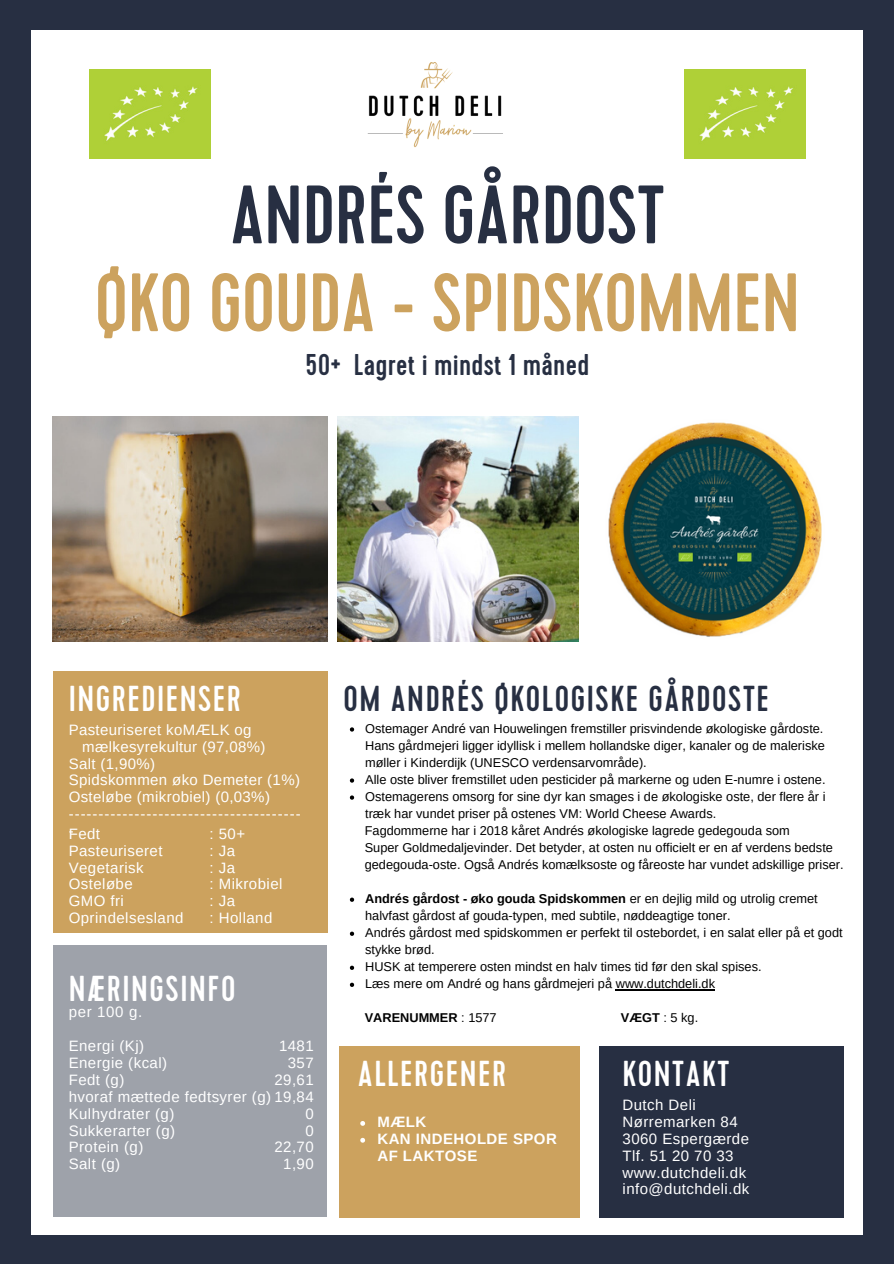
<style>
.page{position:relative;width:894px;height:1264px;background:#fff}
.page>*{position:absolute;margin:0;border:0;box-sizing:border-box;transform-origin:0 0}
.t1{font:500 82.5px "Cervo W01";color:#cca25e}
.t2{font:500 82.5px "Cervo W01";color:#272f42}
.t3{font:500 36px "Cervo W01";letter-spacing:.045em;color:#fff}
.t4{font:500 36px "Cervo W01";letter-spacing:.045em;color:#272f42}
.t5{font:500 30px "Cervo W01";letter-spacing:.01em;color:#272f42}
.t6{font:15px/16.8px "Arimo";letter-spacing:.03em;color:#fff}
.t7{font:700 15px/16.8px "Arimo";letter-spacing:.03em;color:#fff}
.t8{font:12.75px/17px "Arimo";color:#000}
.t9{font:700 12.75px "Arimo";color:#000}
.s1{font-weight:700}
.s2{font-weight:400}
</style>
<div class="page">
<div style="left:0;top:0;width:893px;height:1263px;background:#272f42"></div>
<div style="left:31px;top:30px;width:831px;height:1204px;background:#fff"></div>
<div style="left:53px;top:945px;width:273px;height:271px;background:#9ea2aa"></div>
<div style="left:53px;top:671px;width:274px;height:261px;background:#cca25e"></div>
<img style="left:53px;top:417px;width:275px;height:224px">
<img style="left:608px;top:422px;width:214px;height:215px">
<img style="left:367px;top:62px;width:136px;height:86px">
<div style="left:339px;top:1046px;width:241px;height:170px;background:#cca25e"></div>
<div style="left:599px;top:1046px;width:243px;height:170px;background:#272f42"></div>
<svg style="left:350px;top:727px;width:4px;height:4px"></svg>
<svg style="left:350px;top:778px;width:4px;height:4px"></svg>
<svg style="left:350px;top:795px;width:4px;height:4px"></svg>
<svg style="left:350px;top:897px;width:4px;height:4px"></svg>
<svg style="left:350px;top:931px;width:4px;height:4px"></svg>
<svg style="left:350px;top:965px;width:4px;height:4px"></svg>
<svg style="left:350px;top:982px;width:4px;height:4px"></svg>
<hr style="left:615px;top:989px;width:100px;height:1px;background:#000">
<svg style="left:360px;top:1121px;width:5px;height:4px"></svg>
<svg style="left:360px;top:1137px;width:5px;height:5px"></svg>
<img style="left:684px;top:69px;width:121px;height:89px">
<img style="left:89px;top:69px;width:121px;height:89px">
<img style="left:337px;top:417px;width:241px;height:224px">
<p class="t2" style="left:230px;top:166px;width:435px">ANDRÉS GÅRDOST</p>
<p class="t1" style="left:95px;top:254px;width:706px">ØKO GOUDA - SPIDSKOMMEN</p>
<p class="t5" style="left:305px;top:347px;width:285px">50+ Lagret i mindst 1 måned</p>
<p class="t3" style="left:69px;top:677px;width:174px">INGREDIENSER</p>
<p class="t4" style="left:343px;top:677px;width:427px">OM ANDRÉS ØKOLOGISKE GÅRDOSTE</p>
<p class="t6" style="left:69px;top:721px;width:184px">Pasteuriseret koMÆLK og</p>
<p class="t6" style="left:82px;top:738px;width:185px">mælkesyrekultur (97,08%)</p>
<p class="t6" style="left:69px;top:755px;width:88px">Salt (1,90%)</p>
<p class="t6" style="left:69px;top:771px;width:233px">Spidskommen øko Demeter (1%)</p>
<p class="t6" style="left:69px;top:788px;width:203px">Osteløbe (mikrobiel) (0,03%)</p>
<p class="t6" style="left:69px;top:805px;width:233px">--------------------------------------- -</p>
<p class="t6" style="left:69px;top:825px;width:33px">Fedt</p>
<p class="t6" style="left:69px;top:842px;width:95px">Pasteuriseret</p>
<p class="t6" style="left:69px;top:859px;width:76px">Vegetarisk</p>
<p class="t6" style="left:69px;top:875px;width:66px">Osteløbe</p>
<p class="t6" style="left:69px;top:892px;width:57px">GMO fri</p>
<p class="t6" style="left:69px;top:909px;width:116px">Oprindelsesland</p>
<p class="t6" style="left:209px;top:825px;width:37px">: 50+</p>
<p class="t6" style="left:209px;top:842px;width:27px">: Ja</p>
<p class="t6" style="left:209px;top:859px;width:27px">: Ja</p>
<p class="t6" style="left:209px;top:875px;width:74px">: Mikrobiel</p>
<p class="t6" style="left:209px;top:892px;width:27px">: Ja</p>
<p class="t6" style="left:209px;top:909px;width:64px">: Holland</p>
<p class="t3" style="left:69px;top:967px;width:168px">NÆRINGSINFO</p>
<p class="t6" style="left:69px;top:1003px;width:75px">per 100 g.</p>
<p class="t6" style="left:69px;top:1037px;width:77px">Energi (Kj)</p>
<p class="t6" style="left:69px;top:1054px;width:100px">Energie (kcal)</p>
<p class="t6" style="left:69px;top:1071px;width:57px">Fedt (g)</p>
<p class="t6" style="left:69px;top:1104px;width:107px">Kulhydrater (g)</p>
<p class="t6" style="left:69px;top:1121px;width:108px">Sukkerarter (g)</p>
<p class="t6" style="left:69px;top:1138px;width:76px">Protein (g)</p>
<p class="t6" style="left:69px;top:1155px;width:53px">Salt (g)</p>
<p class="t6" style="left:279px;top:1037px;width:36px">1481</p>
<p class="t6" style="left:288px;top:1054px;width:27px">357</p>
<p class="t6" style="left:274px;top:1071px;width:41px">29,61</p>
<p class="t6" style="left:69px;top:1088px;width:246px">hvoraf mættede fedtsyrer (g) 19,84</p>
<p class="t6" style="left:305px;top:1104px;width:10px">0</p>
<p class="t6" style="left:305px;top:1121px;width:10px">0</p>
<p class="t6" style="left:274px;top:1138px;width:41px">22,70</p>
<p class="t6" style="left:283px;top:1155px;width:32px">1,90</p>
<p class="t8" style="left:365px;top:719px;width:461px;text-align:justify">Ostemager André van Houwelingen fremstiller prisvindende økologiske gårdoste.<br>Hans gårdmejeri ligger idyllisk i mellem hollandske diger, kanaler og de maleriske møller i Kinderdijk (UNESCO verdensarvområde).</p>
<p class="t8" style="left:365px;top:770px;width:462px">Alle oste bliver fremstillet uden pesticider på markerne og uden E-numre i ostene.</p>
<p class="t8" style="left:365px;top:787px;width:461px">Ostemagerens omsorg for sine dyr kan smages i de økologiske oste, der flere år i træk har vundet priser på ostenes VM: World Cheese Awards.</p>
<p class="t8" style="left:364px;top:822px;width:426px">Fagdommerne har i 2018 kåret Andrés økologiske lagrede gedegouda som</p>
<p class="t8" style="left:364px;top:839px;width:469px">Super Goldmedaljevinder. Det betyder, at osten nu officielt er en af verdens bedste</p>
<p class="t8" style="left:364px;top:856px;width:480px">gedegouda-oste. Også Andrés komælksoste og fåreoste har vundet adskillige priser.</p>
<p class="t8" style="left:365px;top:890px;width:454px"><span class="s1">Andrés gårdost - øko gouda Spidskommen</span> er en dejlig mild og utrolig cremet halvfast gårdost af gouda-typen, med subtile, nøddeagtige toner.</p>
<p class="t8" style="left:365px;top:924px;width:479px">Andrés gårdost med spidskommen er perfekt til ostebordet, i en salat eller på et godt stykke brød.</p>
<p class="t8" style="left:365px;top:958px;width:398px">HUSK at temperere osten mindst en halv times tid før den skal spises.</p>
<p class="t8" style="left:365px;top:975px;width:351px">Læs mere om André og hans gårdmejeri på www.dutchdeli.dk</p>
<p class="t9" style="left:364px;top:1010px;width:133px">VARENUMMER <span class="s2">: 1577</span></p>
<p class="t8" style="left:620px;top:1009px;width:79px"><span class="s1">VÆGT</span> : 5 kg.</p>
<p class="t3" style="left:358px;top:1052px;width:150px">ALLERGENER</p>
<p class="t3" style="left:622px;top:1052px;width:108px">KONTAKT</p>
<p class="t7" style="left:377px;top:1113px;width:50px">MÆLK</p>
<p class="t7" style="left:377px;top:1130px;width:181px">KAN INDEHOLDE SPOR<br>AF LAKTOSE</p>
<p class="t6" style="left:622px;top:1096px;width:75px">Dutch Deli</p>
<p class="t6" style="left:622px;top:1113px;width:117px">Nørremarken 84</p>
<p class="t6" style="left:622px;top:1130px;width:128px">3060 Espergærde</p>
<p class="t6" style="left:622px;top:1147px;width:113px">Tlf. 51 20 70 33</p>
<p class="t6" style="left:622px;top:1163px;width:125px">www.dutchdeli.dk</p>
<p class="t6" style="left:622px;top:1180px;width:128px">info@dutchdeli.dk</p>
</div>
